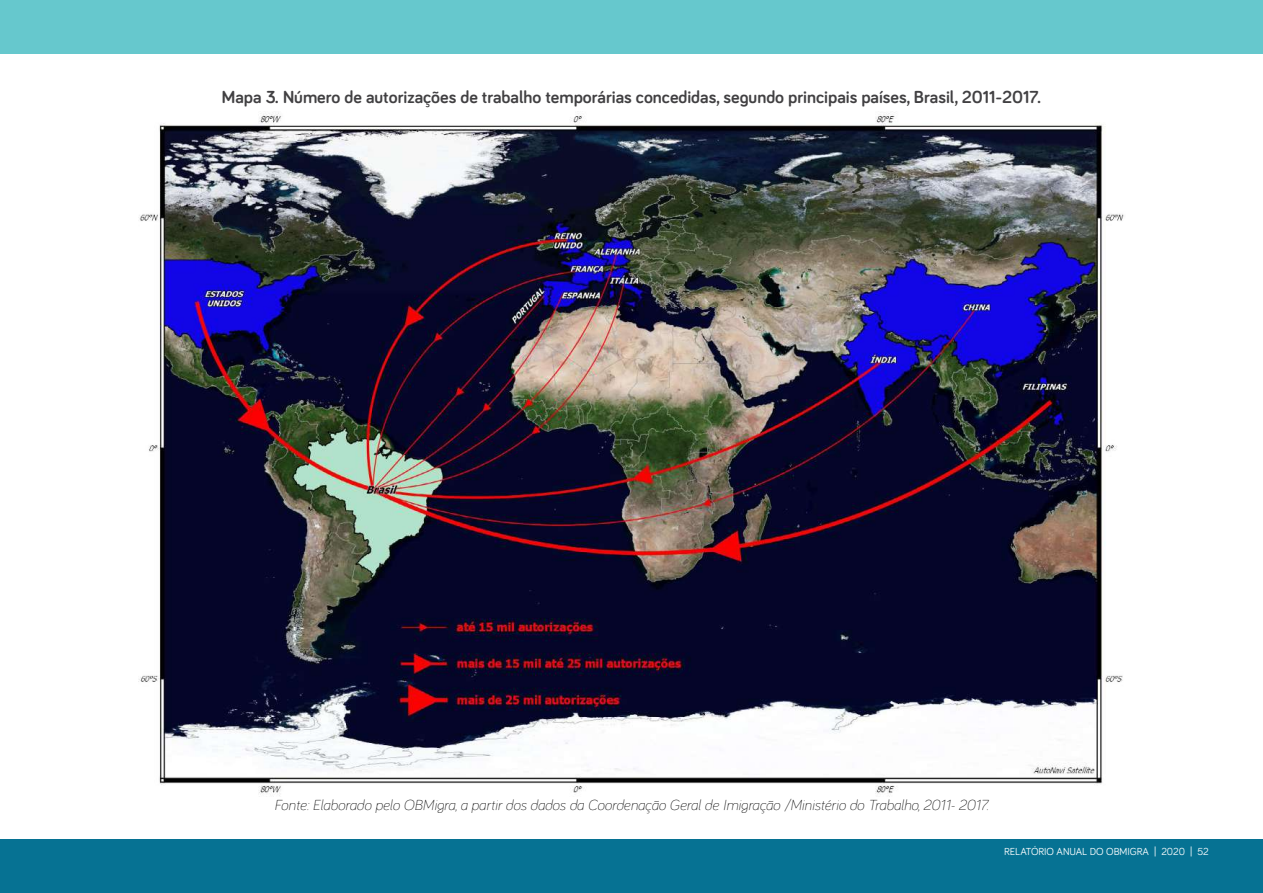
<style>
.page{position:relative;width:1263px;height:893px;background:#fff}
.page>*{position:absolute;margin:0;border:0;box-sizing:border-box;transform-origin:0 0}
.t1{font:700 18px "Bariol";color:#414042}
.t2{font:italic 300 15px "Bariol";color:#000}
.t3{font:10.5px "Bariol";color:#fff}
</style>
<div class="page">
<div style="left:0;top:839px;width:1263px;height:54px;background:#067293"></div>
<div style="left:0;top:0;width:1263px;height:54px;background:#66c8cd"></div>
<img style="left:138px;top:113px;width:986px;height:683px">
<p class="t1" style="left:222px;top:85px;width:821px">Mapa 3. Número de autorizações de trabalho temporárias concedidas, segundo principais países, Brasil, 2011-2017.</p>
<p class="t2" style="left:274px;top:795px;width:716px">Fonte: Elaborado pelo OBMigra, a partir dos dados da Coordenação Geral de Imigração /Ministério do Trabalho, 2011- 2017.</p>
<p class="t3" style="left:1004px;top:845px;width:206px">RELATÓRIO ANUAL DO OBMIGRA | 2020 | 52</p>
</div>
